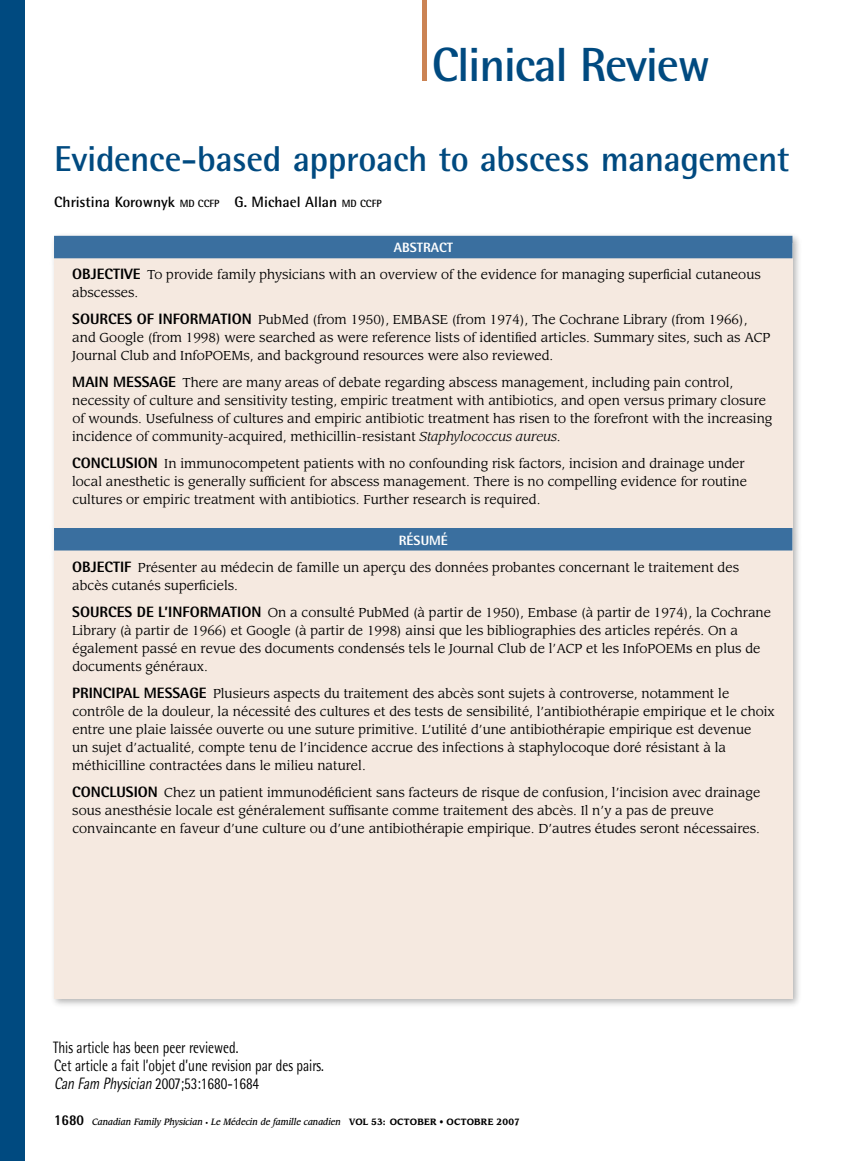
<style>
.page{position:relative;width:851px;height:1161px;background:#fff}
.page>*{position:absolute;margin:0;border:0;box-sizing:border-box;transform-origin:0 0}
.t1{font:700 48px "Rotis Semi Sans Std";letter-spacing:-.03em;color:#004a80}
.t2{font:700 36px "Rotis Semi Sans Std";letter-spacing:-.01em;color:#004a80}
.t3{font:16.5px/18px "Rotis Semi Sans Std";color:#000;scale:.8 1}
.t4{font:700 15px "Rotis Semi Sans Std";color:#000}
.t5{font:800 13.5px "Rotis Semi Sans Std";color:#fff}
.t6{font:12.75px/18px "Leawood Std";color:#000}
.t7{font:italic 500 9px "Leawood Std";color:#000;scale:.9 1}
.s1{font-size:10.5px}
.s2{font-family:"Rotis Semi Sans Std";font-weight:800;font-size:15px}
.s3{font-style:italic}
.s4{font-family:"Rotis Semi Sans Std";font-weight:800;font-style:normal;font-size:15px}
.s5{font-style:normal;font-size:6px}
.s6{font-weight:700;font-style:normal}
</style>
<div class="page">
<div style="left:0;top:0;width:24px;height:1161px;background:#004a80"></div>
<hr style="left:422px;top:0;width:4px;height:81px;background:#cb8354">
<div style="left:50px;top:231px;width:753px;height:779px;background:#000;opacity:.3"></div>
<div style="left:54px;top:243px;width:738px;height:756px;background:#f5e9e0"></div>
<div style="left:54px;top:236px;width:738px;height:22px;background:#3a6f9f"></div>
<div style="left:54px;top:528px;width:738px;height:23px;background:#3a6f9f"></div>
<h1 class="t1" style="left:432px;top:35px;width:280px">Clinical Review</h1>
<h2 class="t2" style="left:54px;top:137px;width:736px">Evidence-based approach to abscess management</h2>
<p class="t4" style="left:54px;top:193px;width:329px">Christina Korownyk <span class="s1">MD CCFP</span> G. Michael Allan <span class="s1">MD CCFP</span></p>
<p class="t5" style="left:394px;top:239px;width:61px">ABSTRACT</p>
<p class="t6" style="left:72px;top:266px;width:690px"><span class="s2">OBJECTIVE</span> To provide family physicians with an overview of the evidence for managing superficial cutaneous abscesses.</p>
<p class="t6" style="left:72px;top:311px;width:699px"><span class="s2">SOURCES OF INFORMATION</span> PubMed (from 1950), EMBASE (from 1974), The Cochrane Library (from 1966), and Google (from 1998) were searched as were reference lists of identified articles. Summary sites, such as ACP<br>Journal Club and InfoPOEMs, and background resources were also reviewed.</p>
<p class="t6" style="left:72px;top:374px;width:701px"><span class="s2">MAIN MESSAGE</span> There are many areas of debate regarding abscess management, including pain control, necessity of culture and sensitivity testing, empiric treatment with antibiotics, and open versus primary closure of wounds. Usefulness of cultures and empiric antibiotic treatment has risen to the forefront with the increasing incidence of community-acquired, methicillin-resistant <span class="s3">Staphylococcus aureus</span>.</p>
<p class="t6" style="left:72px;top:455px;width:676px"><span class="s2">CONCLUSION</span> In immunocompetent patients with no confounding risk factors, incision and drainage under local anesthetic is generally sufficient for abscess management. There is no compelling evidence for routine cultures or empiric treatment with antibiotics. Further research is required.</p>
<p class="t5" style="left:399px;top:531px;width:51px">RÉSUM É</p>
<p class="t6" style="left:72px;top:558px;width:668px"><span class="s2">OBJECTIF</span> Présenter au médecin de famille un aperçu des données probantes concernant le traitement des abcès cutanés superficiels.</p>
<p class="t6" style="left:72px;top:603px;width:700px"><span class="s2">SOURCES DE L’INFORMATION</span> On a consulté PubMed (à partir de 1950), Embase (à partir de 1974), la Cochrane Library (à partir de 1966) et Google (à partir de 1998) ainsi que les bibliographies des articles repérés. On a également passé en revue des documents condensés tels le Journal Club de l’ACP et les InfoPOEMs en plus de documents généraux.</p>
<p class="t6" style="left:72px;top:684px;width:704px"><span class="s2">PRINCIPAL MESSAGE</span> Plusieurs aspects du traitement des abcès sont sujets à controverse, notamment le contrôle de la douleur, la nécessité des cultures et des tests de sensibilité, l’antibiothérapie empirique et le choix entre une plaie laissée ouverte ou une suture primitive. L’utilité d’une antibiothérapie empirique est devenue<br>un sujet d’actualité, compte tenu de l’incidence accrue des infections à staphylocoque doré résistant à la méthicilline contractées dans le milieu naturel.</p>
<p class="t6" style="left:72px;top:783px;width:689px"><span class="s2">CONCLUSION</span> Chez un patient immunodéficient sans facteurs de risque de confusion, l’incision avec drainage sous anesthésie locale est généralement suffisante comme traitement des abcès. Il n’y a pas de preuve convaincante en faveur d’une culture ou d’une antibiothérapie empirique. D’autres études seront nécessaires.</p>
<p class="t3" style="left:53px;top:1038px;width:340px">This article has been peer reviewed.<br>Cet article a fait l’objet d’une revision par des pairs.<br><span class="s3">Can Fam Physician</span> 2007;53:1680-1684</p>
<p class="t7" style="left:54px;top:1116px;width:519px"><span class="s4">1680</span> Canadian Family Physician <span class="s5">•</span> Le Médecin de famille canadien <span class="s6">VOL 53: OCTOBER • OCTOBRE 2007</span></p>
</div>
